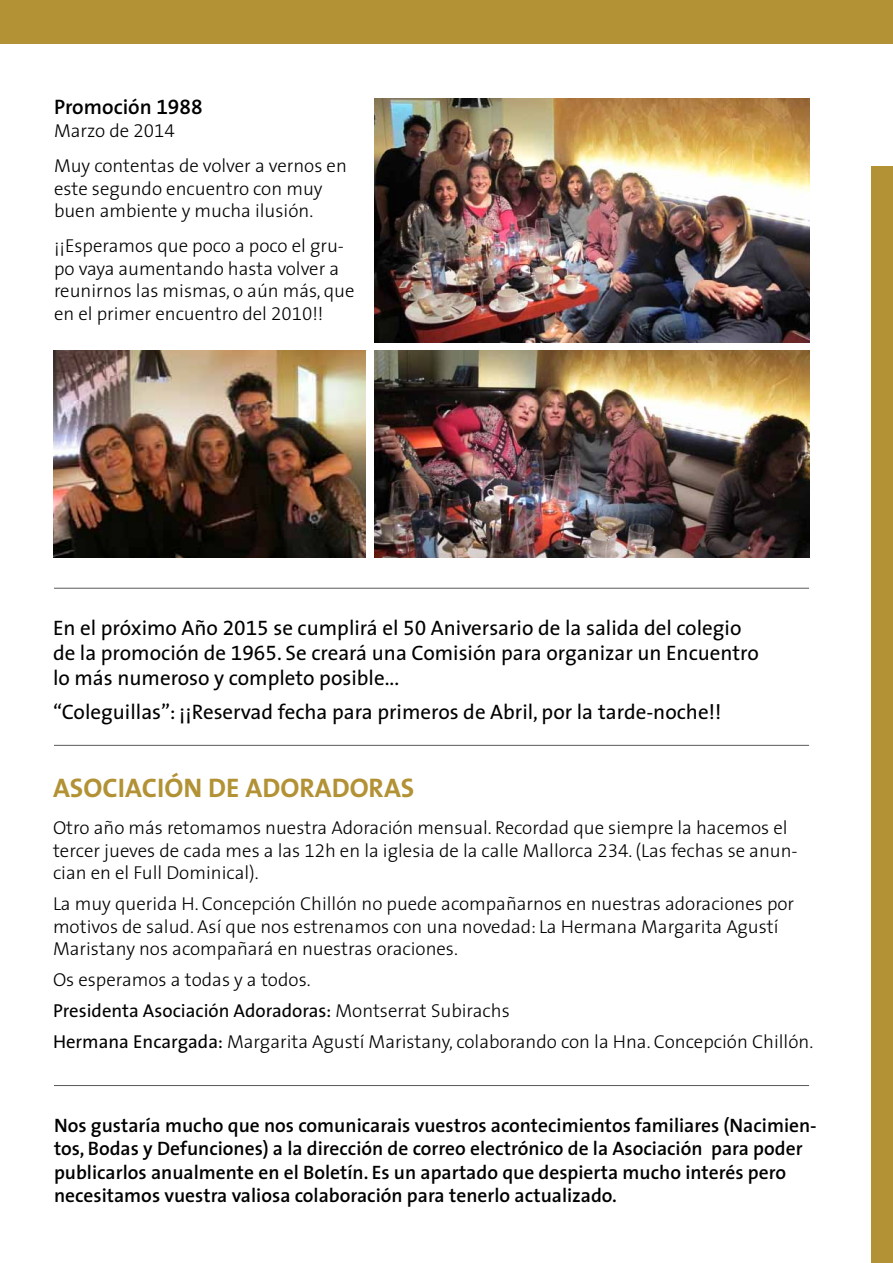
<style>
.page{position:relative;width:893px;height:1263px;background:#fff}
.page>*{position:absolute;margin:0;border:0;box-sizing:border-box;transform-origin:0 0}
.t1{font:700 27px "The Sans";color:#b29235}
.t2{font:21px/25.2px "The Sans";color:#000}
.t3{font:600 21px "The Sans";color:#000}
.t4{font:600 19.5px/23.4px "The Sans";color:#000}
.t5{font:300 18.75px/22.5px "The Sans";color:#000}
.s1{font-family:"The Sans Semi Bold Expert";font-weight:400}
.s2{font-family:"The Sans Light Expert";font-weight:400}
.s3{font-family:"The Sans Expert"}
.s4{font-weight:400}
</style>
<div class="page">
<div style="left:0;top:0;width:893px;height:43px;background:#b29235"></div>
<div style="left:872px;top:167px;width:21px;height:1096px;background:#b29235"></div>
<img style="left:374px;top:351px;width:435px;height:206px">
<img style="left:374px;top:99px;width:435px;height:243px">
<img style="left:53px;top:351px;width:313px;height:206px">
<hr style="left:54px;top:745px;width:755px;height:1px;background:#58595b">
<hr style="left:54px;top:588px;width:755px;height:1px;background:#58595b">
<hr style="left:54px;top:1085px;width:755px;height:1px;background:#58595b">
<p class="t3" style="left:54px;top:90px;width:150px">Promoción <span class="s1">1988</span></p>
<p class="t5" style="left:54px;top:112px;width:294px;line-height:35.2px">Marzo de <span class="s2">2014<br></span>Muy contentas de volver a vernos en</p>
<p class="t5" style="left:54px;top:176px;width:270px">este segundo encuentro con muy buen ambiente y mucha ilusión.</p>
<p class="t5" style="left:54px;top:234px;width:302px">¡¡Esperamos que poco a poco el gru&shy;po vaya aumentando hasta volver a reunirnos las mismas, o aún más, que en el primer encuentro del <span class="s2">2010</span>!!</p>
<p class="t2" style="left:53px;top:615px;width:707px">En el próximo Año <span class="s3">2015</span> se cumplirá el <span class="s3">50</span> Aniversario de la salida del colegio de la promoción de <span class="s3">1965</span>. Se creará una Comisión para organizar un Encuentro lo más numeroso y completo posible...</p>
<p class="t2" style="left:53px;top:699px;width:670px">“Coleguillas”: ¡¡Reservad fecha para primeros de Abril, por la tarde-noche!!</p>
<h1 class="t1" style="left:53px;top:765px;width:363px">ASOCIACIÓN DE ADORADORAS</h1>
<p class="t5" style="left:53px;top:816px;width:746px">Otro año más retomamos nuestra Adoración mensual. Recordad que siempre la hacemos el tercer jueves de cada mes a las <span class="s2">12</span>h en la iglesia de la calle Mallorca <span class="s2">234</span>. (Las fechas se anun&shy;cian en el Full Dominical).</p>
<p class="t5" style="left:53px;top:892px;width:743px">La muy querida H. Concepción Chillón no puede acompañarnos en nuestras adoraciones por motivos de salud. Así que nos estrenamos con una novedad: La Hermana Margarita Agustí<br>Maristany nos acompañará en nuestras oraciones.</p>
<p class="t5" style="left:53px;top:964px;width:762px;line-height:31px">Os esperamos a todas y a todos.<br><span class="s4">Presidenta Asociación Adoradoras:</span> Montserrat Subirachs<br><span class="s4">Hermana Encargada:</span> Margarita Agustí Maristany, colaborando con la Hna. Concepción Chillón.</p>
<p class="t4" style="left:54px;top:1113px;width:764px">Nos gustaría mucho que nos comunicarais vuestros acontecimientos familiares (Nacimien&shy;tos, Bodas y Defunciones) a la dirección de correo electrónico de la Asociación para poder publicarlos anualmente en el Boletín. Es un apartado que despierta mucho interés pero necesitamos vuestra valiosa colaboración para tenerlo actualizado.</p>
</div>
